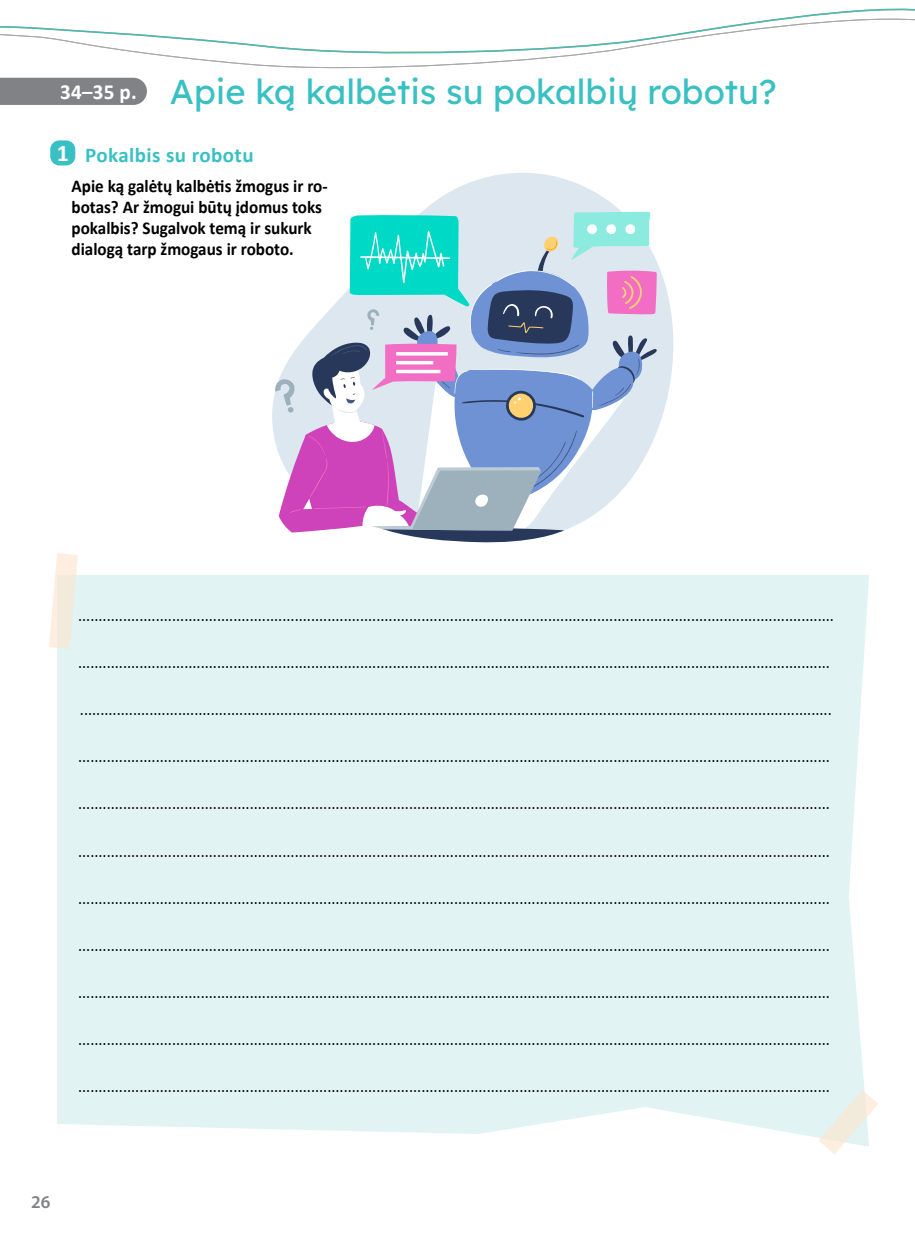
<style>
.page{position:relative;width:915px;height:1234px;background:#fff}
.page>*{position:absolute;margin:0;border:0;box-sizing:border-box;transform-origin:0 0}
.t1{font:34.5px "Lexend Deca";color:#39c0c3}
.t2{font:700 21px "Calibri";letter-spacing:.02em;color:#39c0c3}
.t3{font:18px "Calibri";color:#000;scale:.9 1}
.t4{font:700 18px/21px "Calibri";color:#000;scale:.95 1}
.t5{font:600 18px "Myriad Pro";color:#808285}
.s1{font-family:"Calibri";font-weight:700;font-size:21.6px;color:#fff}
.s2{font-size:24px;color:#fff}
</style>
<div class="page">
<svg style="left:272px;top:173px;width:402px;height:262px"></svg>
<svg style="left:274px;top:212px;width:382px;height:331px"></svg>
<div style="left:0;top:85px;width:147px;height:20px;background:#808285"></div>
<svg style="left:0;top:77px;width:146px;height:8px"></svg>
<svg style="left:0;top:8px;width:914px;height:61px"></svg>
<div style="left:50px;top:140px;width:25px;height:25px;background:#39c0c3;border-radius:9px"></div>
<div style="left:57px;top:575px;width:811px;height:563px;background:#e2f3f3"></div>
<svg style="left:818px;top:1089px;width:60px;height:65px"></svg>
<svg style="left:49px;top:553px;width:29px;height:96px"></svg>
<h1 class="t1" style="left:60px;top:66px;width:717px"><span class="s1">34–35 p.</span> Apie ką kalbėtis su pokalbių robotu?</h1>
<p class="t2" style="left:57px;top:140px;width:198px"><span class="s2">1</span> Pokalbis su robotu</p>
<p class="t4" style="left:71px;top:175px;width:271px">Apie ką galėtų kalbėtis žmogus ir ro&shy;botas? Ar žmogui būtų įdomus toks pokalbis? Sugalvok temą ir sukurk dialogą tarp žmogaus ir roboto.</p>
<p class="t3" style="left:78px;top:602px;width:841px">.........................................................................................................................................................................................</p>
<p class="t3" style="left:78px;top:649px;width:836px">........................................................................................................................................................................................</p>
<p class="t3" style="left:80px;top:696px;width:836px">........................................................................................................................................................................................</p>
<p class="t3" style="left:78px;top:743px;width:836px">........................................................................................................................................................................................</p>
<p class="t3" style="left:78px;top:790px;width:836px">........................................................................................................................................................................................</p>
<p class="t3" style="left:78px;top:837px;width:836px">........................................................................................................................................................................................</p>
<p class="t3" style="left:78px;top:885px;width:836px">........................................................................................................................................................................................</p>
<p class="t3" style="left:78px;top:932px;width:836px">........................................................................................................................................................................................</p>
<p class="t3" style="left:78px;top:979px;width:836px">........................................................................................................................................................................................</p>
<p class="t3" style="left:78px;top:1026px;width:836px">........................................................................................................................................................................................</p>
<p class="t3" style="left:78px;top:1073px;width:836px">........................................................................................................................................................................................</p>
<p class="t5" style="left:31px;top:1189px;width:21px">26</p>
</div>
